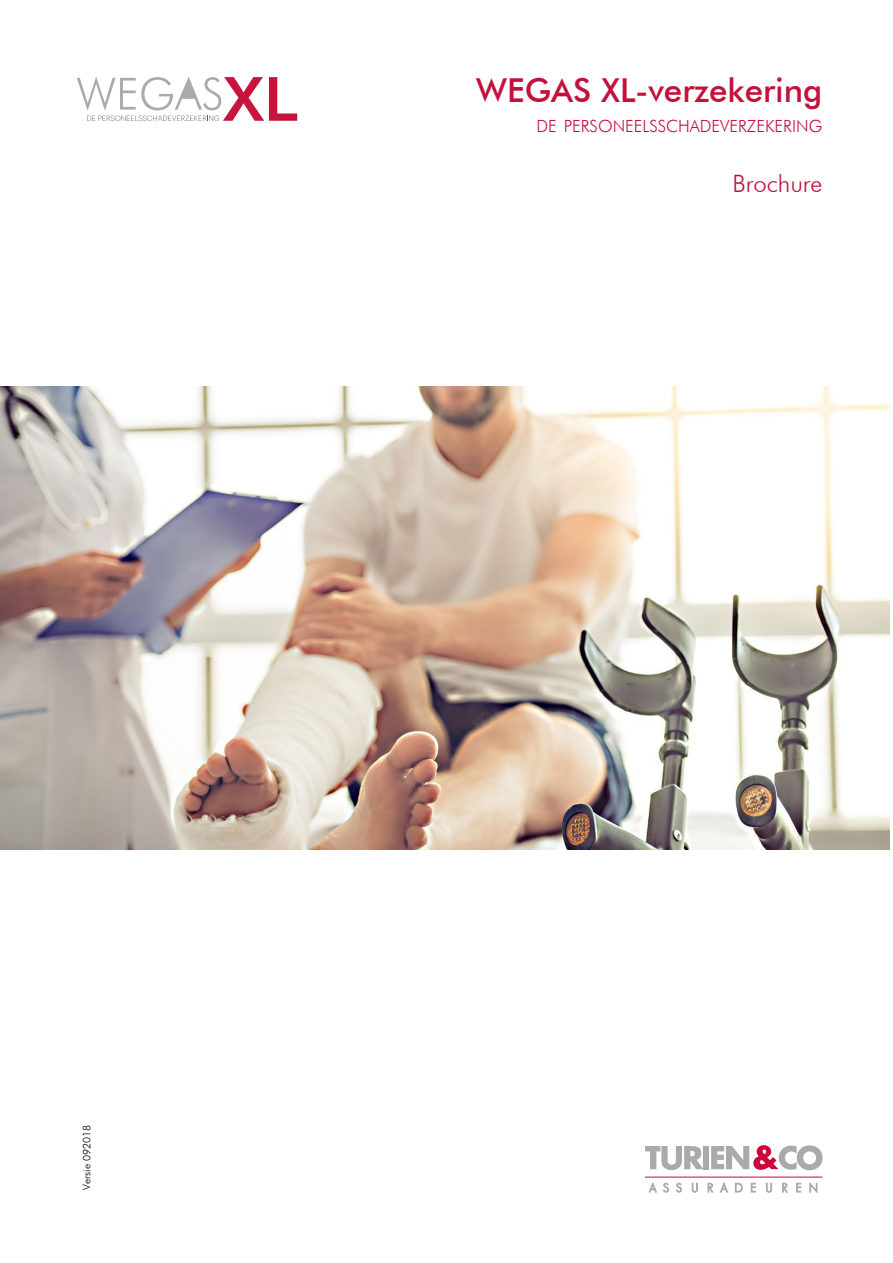
<style>
.page{position:relative;width:893px;height:1263px;background:#fff}
.page>*{position:absolute;margin:0;border:0;box-sizing:border-box;transform-origin:0 0}
.t1{font:500 33px "Futura BT";color:#c3113c}
.t2{font:300 24px "Futura BT";color:#c3113c}
.t3{font:300 16.8px "Futura BT";color:#c3113c}
.t4{font:300 10.5px "Futura BT";color:#000}
</style>
<div class="page">
<div style="left:703px;top:1146px;width:6px;height:23px;background:#aaa"></div>
<svg style="left:711px;top:1145px;width:111px;height:26px"></svg>
<svg style="left:645px;top:1146px;width:58px;height:24px"></svg>
<svg style="left:649px;top:1182px;width:8px;height:10px"></svg>
<svg style="left:663px;top:1183px;width:6px;height:9px"></svg>
<svg style="left:676px;top:1183px;width:6px;height:9px"></svg>
<svg style="left:692px;top:1183px;width:6px;height:9px"></svg>
<svg style="left:708px;top:1183px;width:5px;height:9px"></svg>
<svg style="left:720px;top:1182px;width:8px;height:10px"></svg>
<svg style="left:735px;top:1183px;width:7px;height:9px"></svg>
<svg style="left:751px;top:1183px;width:5px;height:9px"></svg>
<svg style="left:766px;top:1183px;width:6px;height:9px"></svg>
<svg style="left:782px;top:1183px;width:6px;height:9px"></svg>
<svg style="left:796px;top:1183px;width:5px;height:9px"></svg>
<svg style="left:809px;top:1182px;width:8px;height:11px"></svg>
<hr style="left:645px;top:1177px;width:177px;height:1px;background:#ce0538">
<img style="left:0;top:387px;width:890px;height:462px">
<svg style="left:77px;top:77px;width:220px;height:44px"></svg>
<p class="t4" style="left:80px;top:1189px;width:66px;rotate:-90deg">Versie 092018</p>
<h1 class="t1" style="left:476px;top:70px;width:348px">WEGAS XL-verzekering</h1>
<p class="t3" style="left:536px;top:115px;width:287px">DE PERSONEELSSCHADEVERZEKERING</p>
<h2 class="t2" style="left:733px;top:168px;width:91px">Brochure</h2>
</div>
